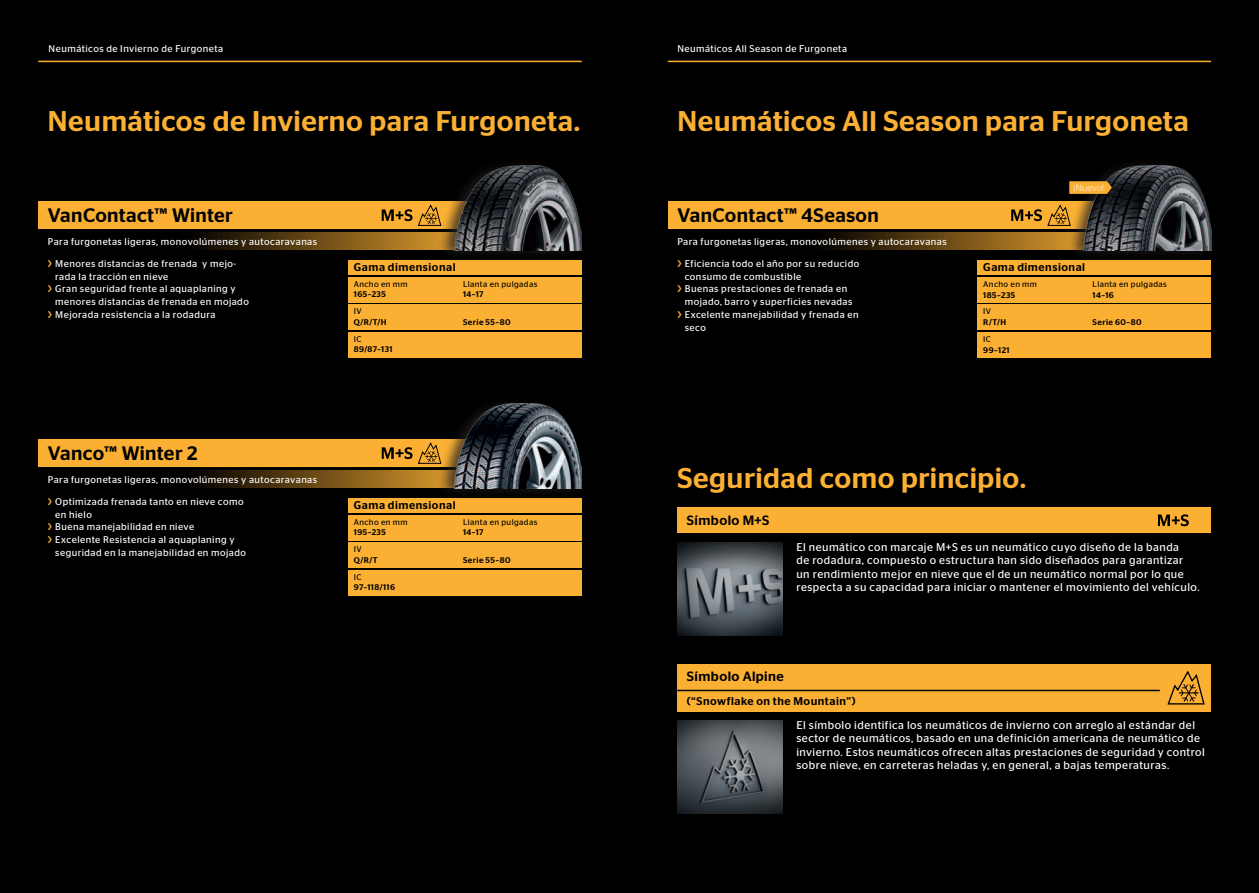
<style>
.page{position:relative;width:1259px;height:893px;background:#000}
.page>*{position:absolute;margin:0;border:0;box-sizing:border-box;transform-origin:0 0}
.t1{font:500 28.5px "Continental Stag Sans LCG";letter-spacing:.015em;color:#fbb034}
.t2{font:500 19.5px "Continental Stag Sans LCG";letter-spacing:.02em;color:#000}
.t3{font:500 13.5px "Continental Stag Sans LCG";letter-spacing:.03em;color:#000}
.t4{font:11.25px/13.5px "Continental Stag Sans LCG";letter-spacing:.045em;color:#fff}
.t5{font:500 11.25px "Continental Stag Sans LCG";letter-spacing:.045em;color:#000}
.t6{font:9.75px "Continental Stag Sans LCG";letter-spacing:.05em;color:#fff}
.t7{font:300 9.45px "Continental Stag Sans";letter-spacing:-.005em;color:#fff}
.t8{font:500 8.25px "Continental Stag Sans LCG";letter-spacing:.05em;color:#000}
.t9{font:8.25px "Continental Stag Sans LCG";letter-spacing:.05em;color:#000}
.s1{font-weight:500;color:#fbb034}
</style>
<div class="page">
<hr style="left:38px;top:61px;width:543px;height:1px;background:#fbb034">
<hr style="left:668px;top:61px;width:543px;height:1px;background:#fbb034">
<div style="left:677px;top:508px;width:534px;height:25px;background:#fbb034"></div>
<img style="left:677px;top:721px;width:105px;height:92px">
<img style="left:677px;top:543px;width:105px;height:92px">
<svg style="left:199px;top:232px;width:238px;height:18px;background:#6b4b15"></svg>
<svg style="left:829px;top:232px;width:237px;height:18px;background:#6b4b15"></svg>
<svg style="left:199px;top:471px;width:238px;height:17px;background:#6b4b15"></svg>
<svg style="left:1158px;top:514px;width:30px;height:12px"></svg>
<div style="left:677px;top:664px;width:534px;height:47px;background:#fbb034"></div>
<hr style="left:677px;top:690px;width:482px;height:1px;background:#000">
<svg style="left:1167px;top:670px;width:38px;height:35px"></svg>
<div style="left:38px;top:201px;width:478px;height:28px;background:#fbb034"></div>
<div style="left:348px;top:260px;width:233px;height:15px;background:#fbb034"></div>
<div style="left:348px;top:277px;width:233px;height:25px;background:#fbb034"></div>
<div style="left:348px;top:305px;width:233px;height:25px;background:#fbb034"></div>
<div style="left:668px;top:201px;width:477px;height:28px;background:#fbb034"></div>
<div style="left:38px;top:439px;width:478px;height:28px;background:#fbb034"></div>
<div style="left:977px;top:260px;width:234px;height:15px;background:#fbb034"></div>
<div style="left:977px;top:277px;width:234px;height:25px;background:#fbb034"></div>
<div style="left:977px;top:305px;width:234px;height:25px;background:#fbb034"></div>
<div style="left:348px;top:498px;width:233px;height:15px;background:#fbb034"></div>
<div style="left:348px;top:515px;width:233px;height:25px;background:#fbb034"></div>
<div style="left:348px;top:543px;width:233px;height:25px;background:#fbb034"></div>
<div style="left:437px;top:157px;width:146px;height:105px;background:#231f20;opacity:.75"></div>
<img style="left:454px;top:165px;width:127px;height:85px">
<div style="left:1066px;top:157px;width:147px;height:105px;background:#231f20;opacity:.75"></div>
<img style="left:1083px;top:165px;width:128px;height:85px">
<div style="left:437px;top:395px;width:146px;height:105px;background:#231f20;opacity:.75"></div>
<img style="left:454px;top:403px;width:127px;height:85px">
<svg style="left:1069px;top:181px;width:43px;height:13px"></svg>
<div style="left:348px;top:332px;width:233px;height:26px;background:#fbb034"></div>
<div style="left:977px;top:332px;width:234px;height:26px;background:#fbb034"></div>
<div style="left:348px;top:570px;width:233px;height:26px;background:#fbb034"></div>
<svg style="left:382px;top:204px;width:60px;height:22px"></svg>
<svg style="left:1011px;top:204px;width:60px;height:22px"></svg>
<svg style="left:382px;top:442px;width:60px;height:22px"></svg>
<p class="t6" style="left:49px;top:41px;width:176px">Neumáticos de Invierno de Furgoneta</p>
<h1 class="t1" style="left:48px;top:100px;width:534px">Neumáticos de Invierno para Furgoneta.</h1>
<p class="t6" style="left:677px;top:41px;width:171px">Neumáticos All Season de Furgoneta</p>
<h1 class="t1" style="left:677px;top:100px;width:513px">Neumáticos All Season para Furgoneta</h1>
<p class="t7" style="left:1073px;top:182px;width:32px">¡Nuevo!</p>
<h2 class="t2" style="left:48px;top:201px;width:187px">VanContact™ Winter</h2>
<p class="t6" style="left:48px;top:235px;width:271px">Para furgonetas ligeras, monovolúmenes y autocaravanas</p>
<p class="t6" style="left:48px;top:256px;width:190px"><span class="s1">›</span> Menores distancias de frenada y mejo-</p>
<p class="t6" style="left:55px;top:269px;width:115px">rada la tracción en nieve</p>
<p class="t6" style="left:48px;top:282px;width:189px"><span class="s1">›</span> Gran seguridad frente al aquaplaning y</p>
<p class="t6" style="left:55px;top:295px;width:195px">menores distancias de frenada en mojado</p>
<p class="t6" style="left:48px;top:307px;width:169px"><span class="s1">›</span> Mejorada resistencia a la rodadura</p>
<h2 class="t2" style="left:48px;top:439px;width:151px">Vanco™ Winter 2</h2>
<p class="t6" style="left:48px;top:473px;width:271px">Para furgonetas ligeras, monovolúmenes y autocaravanas</p>
<p class="t6" style="left:48px;top:494px;width:197px"><span class="s1">›</span> Optimizada frenada tanto en nieve como</p>
<p class="t6" style="left:55px;top:507px;width:38px">en hielo</p>
<p class="t6" style="left:48px;top:520px;width:148px"><span class="s1">›</span> Buena manejabilidad en nieve</p>
<p class="t6" style="left:48px;top:533px;width:188px"><span class="s1">›</span> Excelente Resistencia al aquaplaning y</p>
<p class="t6" style="left:55px;top:546px;width:192px">seguridad en la manejabilidad en mojado</p>
<h2 class="t2" style="left:677px;top:201px;width:203px">VanContact™ 4Season</h2>
<p class="t6" style="left:677px;top:235px;width:271px">Para furgonetas ligeras, monovolúmenes y autocaravanas</p>
<p class="t6" style="left:677px;top:256px;width:183px"><span class="s1">›</span> Eficiencia todo el año por su reducido</p>
<p class="t6" style="left:685px;top:269px;width:118px">consumo de combustible</p>
<p class="t6" style="left:677px;top:282px;width:171px"><span class="s1">›</span> Buenas prestaciones de frenada en</p>
<p class="t6" style="left:685px;top:295px;width:169px">mojado, barro y superficies nevadas</p>
<p class="t6" style="left:677px;top:307px;width:183px"><span class="s1">›</span> Excelente manejabilidad y frenada en</p>
<p class="t6" style="left:685px;top:320px;width:23px">seco</p>
<p class="t5" style="left:354px;top:259px;width:103px">Gama dimensional</p>
<p class="t5" style="left:983px;top:259px;width:103px">Gama dimensional</p>
<p class="t8" style="left:983px;top:289px;width:34px">185–235</p>
<p class="t8" style="left:1092px;top:289px;width:23px">14–16</p>
<p class="t8" style="left:983px;top:317px;width:24px">R/T/H</p>
<p class="t8" style="left:1092px;top:317px;width:51px">Serie 60–80</p>
<p class="t9" style="left:354px;top:278px;width:55px">Ancho en mm</p>
<p class="t9" style="left:983px;top:278px;width:55px">Ancho en mm</p>
<p class="t8" style="left:354px;top:288px;width:34px">165–235</p>
<p class="t9" style="left:354px;top:305px;width:9px">IV</p>
<p class="t9" style="left:983px;top:305px;width:9px">IV</p>
<p class="t8" style="left:354px;top:316px;width:34px">Q/R/T/H</p>
<p class="t8" style="left:463px;top:316px;width:49px">Serie 55–80</p>
<p class="t9" style="left:463px;top:278px;width:76px">Llanta en pulgadas</p>
<p class="t9" style="left:1092px;top:278px;width:76px">Llanta en pulgadas</p>
<p class="t8" style="left:463px;top:288px;width:22px">14–17</p>
<p class="t9" style="left:354px;top:333px;width:9px">IC</p>
<p class="t9" style="left:983px;top:333px;width:9px">IC</p>
<p class="t8" style="left:354px;top:343px;width:40px">89/87–131</p>
<p class="t8" style="left:983px;top:344px;width:28px">99–121</p>
<p class="t5" style="left:354px;top:497px;width:103px">Gama dimensional</p>
<p class="t9" style="left:354px;top:516px;width:55px">Ancho en mm</p>
<p class="t8" style="left:354px;top:526px;width:34px">195–235</p>
<p class="t9" style="left:354px;top:543px;width:9px">IV</p>
<p class="t8" style="left:354px;top:554px;width:25px">Q/R/T</p>
<p class="t9" style="left:354px;top:571px;width:9px">IC</p>
<p class="t8" style="left:354px;top:581px;width:43px">97–118/116</p>
<p class="t9" style="left:463px;top:516px;width:76px">Llanta en pulgadas</p>
<p class="t8" style="left:463px;top:526px;width:22px">14–17</p>
<p class="t8" style="left:463px;top:554px;width:49px">Serie 55–80</p>
<h1 class="t1" style="left:677px;top:458px;width:350px">Seguridad como principio.</h1>
<h3 class="t3" style="left:687px;top:511px;width:84px">Símbolo M+S</h3>
<p class="t4" style="left:796px;top:539px;width:405px">El neumático con marcaje M+S es un neumático cuyo diseño de la banda<br>de rodadura, compuesto o estructura han sido diseñados para garantizar<br>un rendimiento mejor en nieve que el de un neumático normal por lo que respecta a su capacidad para iniciar o mantener el movimiento del vehículo.</p>
<h3 class="t3" style="left:687px;top:667px;width:98px">Símbolo Alpine</h3>
<p class="t5" style="left:687px;top:693px;width:170px">(“Snowflake on the Mountain”)</p>
<p class="t4" style="left:796px;top:717px;width:410px">El símbolo identifica los neumáticos de invierno con arreglo al estándar del sector de neumáticos, basado en una definición americana de neumático de invierno. Estos neumáticos ofrecen altas prestaciones de seguridad y control sobre nieve, en carreteras heladas y, en general, a bajas temperaturas.</p>
</div>
